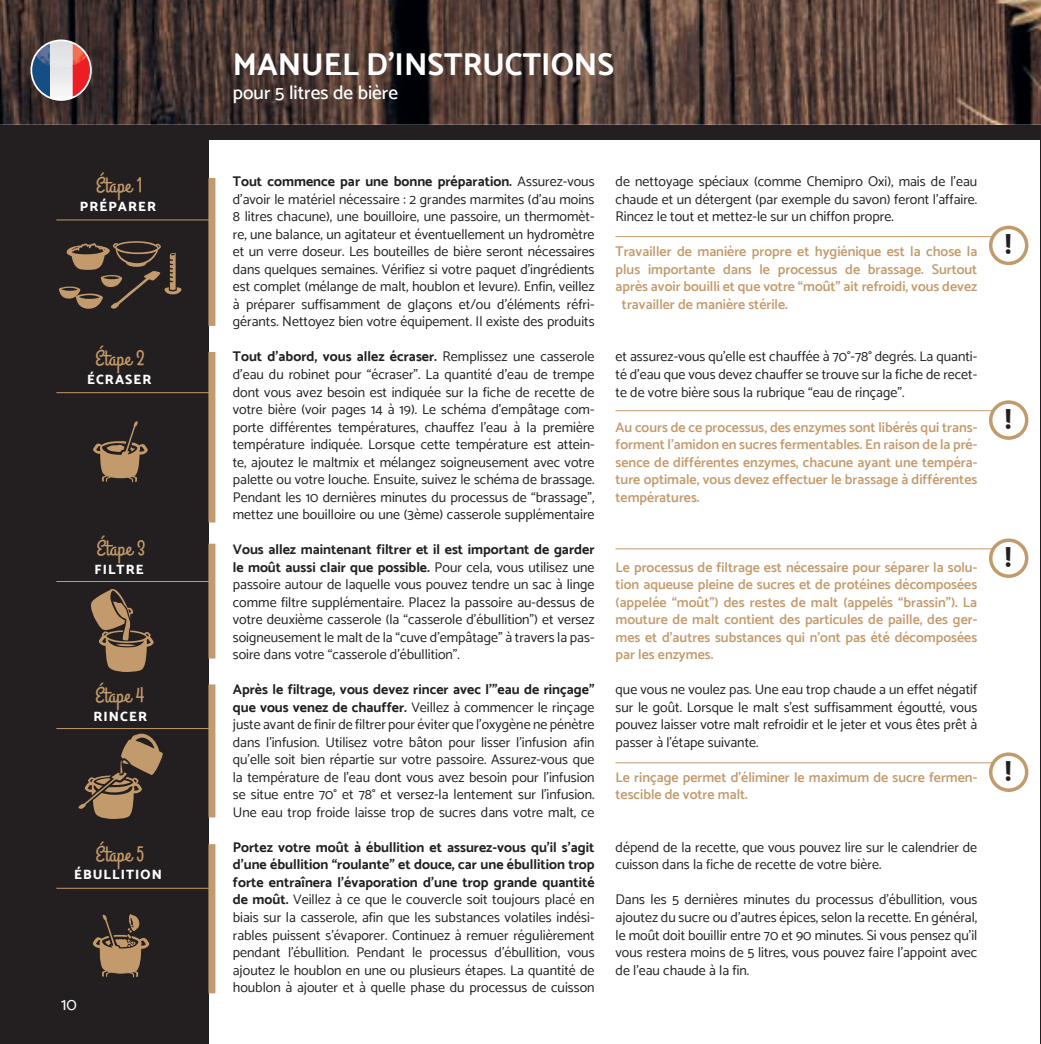
<style>
.page{position:relative;width:1041px;height:1044px;background:#fff}
.page>*{position:absolute;margin:0;border:0;box-sizing:border-box;transform-origin:0 0}
.t1{font:700 31.5px "Catamaran";color:#fff}
.t2{font:800 28px "Catamaran";color:#231f20}
.t3{font:21.35px "Grand Hotel";letter-spacing:.01em;color:#c39a6b}
.t4{font:500 19.25px "Catamaran";color:#fff}
.t5{font:17.5px "Catamaran";color:#fff}
.t6{font:14px/17.5px "Catamaran";color:#231f20;text-align:justify}
.t7{font:600 14px/17.5px "Catamaran";color:#c39a6b;text-align:justify}
.t8{font:800 13.47px "Catamaran";letter-spacing:.08em;color:#fff}
.s1{font-weight:700}
</style>
<div class="page">
<hr style="left:1040px;top:125px;width:1px;height:918px;background:#231f20">
<div style="left:0;top:125px;width:209px;height:918px;background:#231f20"></div>
<svg style="left:59px;top:241px;width:122px;height:67px"></svg>
<svg style="left:93px;top:421px;width:55px;height:61px"></svg>
<svg style="left:91px;top:589px;width:63px;height:82px"></svg>
<hr style="left:116px;top:643px;width:20px;height:3px;background:#c39a6b;border-radius:50%">
<svg style="left:78px;top:733px;width:85px;height:85px"></svg>
<svg style="left:92px;top:914px;width:58px;height:63px"></svg>
<hr style="left:56px;top:219px;width:154px;height:1px;background:#c39a6b">
<hr style="left:56px;top:392px;width:154px;height:1px;background:#c39a6b">
<hr style="left:56px;top:581px;width:154px;height:1px;background:#c39a6b">
<hr style="left:56px;top:727px;width:154px;height:1px;background:#c39a6b">
<hr style="left:56px;top:887px;width:154px;height:1px;background:#c39a6b">
<div style="left:208px;top:178px;width:7px;height:148px;background:#c39a6b"></div>
<div style="left:208px;top:352px;width:7px;height:170px;background:#c39a6b"></div>
<div style="left:208px;top:543px;width:7px;height:115px;background:#c39a6b"></div>
<div style="left:208px;top:684px;width:7px;height:133px;background:#c39a6b"></div>
<div style="left:208px;top:843px;width:7px;height:149px;background:#c39a6b"></div>
<div style="left:988px;top:225px;width:40px;height:40px;border:4px solid #c39a6b;border-radius:50%"></div>
<div style="left:988px;top:400px;width:40px;height:39px;border:4px solid #c39a6b;border-radius:50%"></div>
<div style="left:988px;top:538px;width:40px;height:39px;border:4px solid #c39a6b;border-radius:50%"></div>
<div style="left:988px;top:752px;width:40px;height:39px;border:4px solid #c39a6b;border-radius:50%"></div>
<hr style="left:615px;top:236px;width:378px;height:1px;background:#c39a6b">
<hr style="left:615px;top:410px;width:378px;height:1px;background:#c39a6b">
<hr style="left:615px;top:548px;width:378px;height:1px;background:#c39a6b">
<hr style="left:615px;top:762px;width:378px;height:1px;background:#c39a6b">
<img style="left:0;top:0;width:1040px;height:125px">
<svg style="left:73px;top:40px;width:18px;height:60px"></svg>
<svg style="left:50px;top:67px;width:23px;height:33px"></svg>
<svg style="left:31px;top:40px;width:19px;height:60px"></svg>
<img style="left:73px;top:43px;width:14px;height:22px">
<img style="left:50px;top:40px;width:23px;height:27px">
<img style="left:35px;top:43px;width:15px;height:22px">
<div style="left:30px;top:39px;width:62px;height:62px;border:2px solid #fff;border-radius:50%"></div>
<div style="left:0;top:125px;width:1040px;height:15px;background:#231f20"></div>
<h3 class="t3" style="left:96px;top:176px;width:48px">Étape 1</h3>
<p class="t8" style="left:80px;top:198px;width:78px">PRÉPARER</p>
<h3 class="t3" style="left:95px;top:348px;width:51px">Étape 2</h3>
<p class="t8" style="left:87px;top:371px;width:66px">ÉCRASER</p>
<h3 class="t3" style="left:96px;top:538px;width:51px">Étape 3</h3>
<p class="t8" style="left:94px;top:561px;width:51px">FILTRE</p>
<h3 class="t3" style="left:95px;top:685px;width:51px">Étape 4</h3>
<p class="t8" style="left:94px;top:708px;width:55px">RINCER</p>
<h3 class="t3" style="left:96px;top:844px;width:50px">Étape 5</h3>
<p class="t8" style="left:74px;top:866px;width:89px">ÉBULLITION</p>
<p class="t5" style="left:61px;top:994px;width:17px">10</p>
<h1 class="t1" style="left:233px;top:47px;width:382px">MANUEL D’INSTRUCTIONS</h1>
<h3 class="t4" style="left:233px;top:85px;width:167px">pour 5 litres de bière</h3>
<p class="t6" style="left:233px;top:173px;width:363px"><span class="s1">Tout commence par une bonne préparation.</span> Assurez-vous d’avoir le matériel nécessaire : 2 grandes marmites (d’au moins 8 litres chacune), une bouilloire, une passoire, un thermomèt&shy;re, une balance, un agitateur et éventuellement un hydromètre et un verre doseur. Les bouteilles de bière seront nécessaires dans quelques semaines. Vérifiez si votre paquet d’ingrédients est complet (mélange de malt, houblon et levure). Enfin, veillez à préparer suffisamment de glaçons et/ou d’éléments réfri&shy;gérants. Nettoyez bien votre équipement. Il existe des produits</p>
<p class="t6" style="left:615px;top:173px;width:363px">de nettoyage spéciaux (comme Chemipro Oxi), mais de l’eau chaude et un détergent (par exemple du savon) feront l’affaire.<br>Rincez le tout et mettez-le sur un chiffon propre.</p>
<p class="t7" style="left:615px;top:243px;width:363px">Travailler de manière propre et hygiénique est la chose la</p>
<p class="t7" style="left:615px;top:260px;width:363px">plus importante dans le processus de brassage. Surtout</p>
<p class="t7" style="left:615px;top:278px;width:363px">après avoir bouilli et que votre “moût” ait refroidi, vous devez</p>
<p class="t7" style="left:622px;top:295px;width:167px">travailler de manière stérile.</p>
<p class="t6" style="left:233px;top:348px;width:363px"><span class="s1">Tout d’abord, vous allez écraser.</span> Remplissez une casserole d’eau du robinet pour “écraser”. La quantité d’eau de trempe dont vous avez besoin est indiquée sur la fiche de recette de votre bière (voir pages 14 à 19). Le schéma d’empâtage com&shy;porte différentes températures, chauffez l’eau à la première température indiquée. Lorsque cette température est attein&shy;te, ajoutez le maltmix et mélangez soigneusement avec votre palette ou votre louche. Ensuite, suivez le schéma de brassage.<br>Pendant les 10 dernières minutes du processus de “brassage”, mettez une bouilloire ou une (3ème) casserole supplémentaire</p>
<p class="t6" style="left:615px;top:348px;width:363px">et assurez-vous qu’elle est chauffée à 70°-78° degrés. La quanti&shy;té d’eau que vous devez chauffer se trouve sur la fiche de recet&shy;te de votre bière sous la rubrique “eau de rinçage”.</p>
<p class="t7" style="left:615px;top:418px;width:363px">Au cours de ce processus, des enzymes sont libérés qui trans&shy;forment l’amidon en sucres fermentables. En raison de la pré&shy;sence de différentes enzymes, chacune ayant une tempéra&shy;ture optimale, vous devez effectuer le brassage à différentes températures.</p>
<p class="t6" style="left:233px;top:540px;width:363px"><span class="s1">Vous allez maintenant filtrer et il est important de garder le moût aussi clair que possible.</span> Pour cela, vous utilisez une passoire autour de laquelle vous pouvez tendre un sac à linge comme filtre supplémentaire. Placez la passoire au-dessus de votre deuxième casserole (la “casserole d’ébullition”) et versez soigneusement le malt de la “cuve d’empâtage” à travers la pas&shy;soire dans votre “casserole d’ébullition”.</p>
<p class="t7" style="left:615px;top:558px;width:363px">Le processus de filtrage est nécessaire pour séparer la solu&shy;tion aqueuse pleine de sucres et de protéines décomposées (appelée “moût”) des restes de malt (appelés “brassin”). La mouture de malt contient des particules de paille, des ger&shy;mes et d’autres substances qui n’ont pas été décomposées par les enzymes.</p>
<p class="t6" style="left:233px;top:680px;width:363px"><span class="s1">Après le filtrage, vous devez rincer avec l’”eau de rinçage” que vous venez de chauffer.</span> Veillez à commencer le rinçage juste avant de finir de filtrer pour éviter que l’oxygène ne pénètre dans l’infusion. Utilisez votre bâton pour lisser l’infusion afin qu’elle soit bien répartie sur votre passoire. Assurez-vous que la température de l’eau dont vous avez besoin pour l’infusion se situe entre 70° et 78° et versez-la lentement sur l’infusion.<br>Une eau trop froide laisse trop de sucres dans votre malt, ce</p>
<p class="t6" style="left:615px;top:680px;width:363px">que vous ne voulez pas. Une eau trop chaude a un effet négatif sur le goût. Lorsque le malt s’est suffisamment égoutté, vous pouvez laisser votre malt refroidir et le jeter et vous êtes prêt à passer à l’étape suivante.</p>
<p class="t7" style="left:615px;top:768px;width:363px">Le rinçage permet d’éliminer le maximum de sucre fermen&shy;tescible de votre malt.</p>
<p class="t6" style="left:233px;top:838px;width:363px"><span class="s1">Portez votre moût à ébullition et assurez-vous qu’il s’agit d’une ébullition “roulante” et douce, car une ébullition trop forte entraînera l’évaporation d’une trop grande quantité de moût.</span> Veillez à ce que le couvercle soit toujours placé en biais sur la casserole, afin que les substances volatiles indési&shy;rables puissent s’évaporer. Continuez à remuer régulièrement pendant l’ébullition. Pendant le processus d’ébullition, vous ajoutez le houblon en une ou plusieurs étapes. La quantité de houblon à ajouter et à quelle phase du processus de cuisson</p>
<p class="t6" style="left:615px;top:838px;width:363px">dépend de la recette, que vous pouvez lire sur le calendrier de cuisson dans la fiche de recette de votre bière.</p>
<p class="t6" style="left:615px;top:890px;width:363px">Dans les 5 dernières minutes du processus d’ébullition, vous ajoutez du sucre ou d’autres épices, selon la recette. En général, le moût doit bouillir entre 70 et 90 minutes. Si vous pensez qu’il vous restera moins de 5 litres, vous pouvez faire l’appoint avec de l’eau chaude à la fin.</p>
<h2 class="t2" style="left:1005px;top:228px;width:8px">!</h2>
<h2 class="t2" style="left:1005px;top:403px;width:8px">!</h2>
<h2 class="t2" style="left:1005px;top:540px;width:8px">!</h2>
<h2 class="t2" style="left:1005px;top:754px;width:8px">!</h2>
</div>
